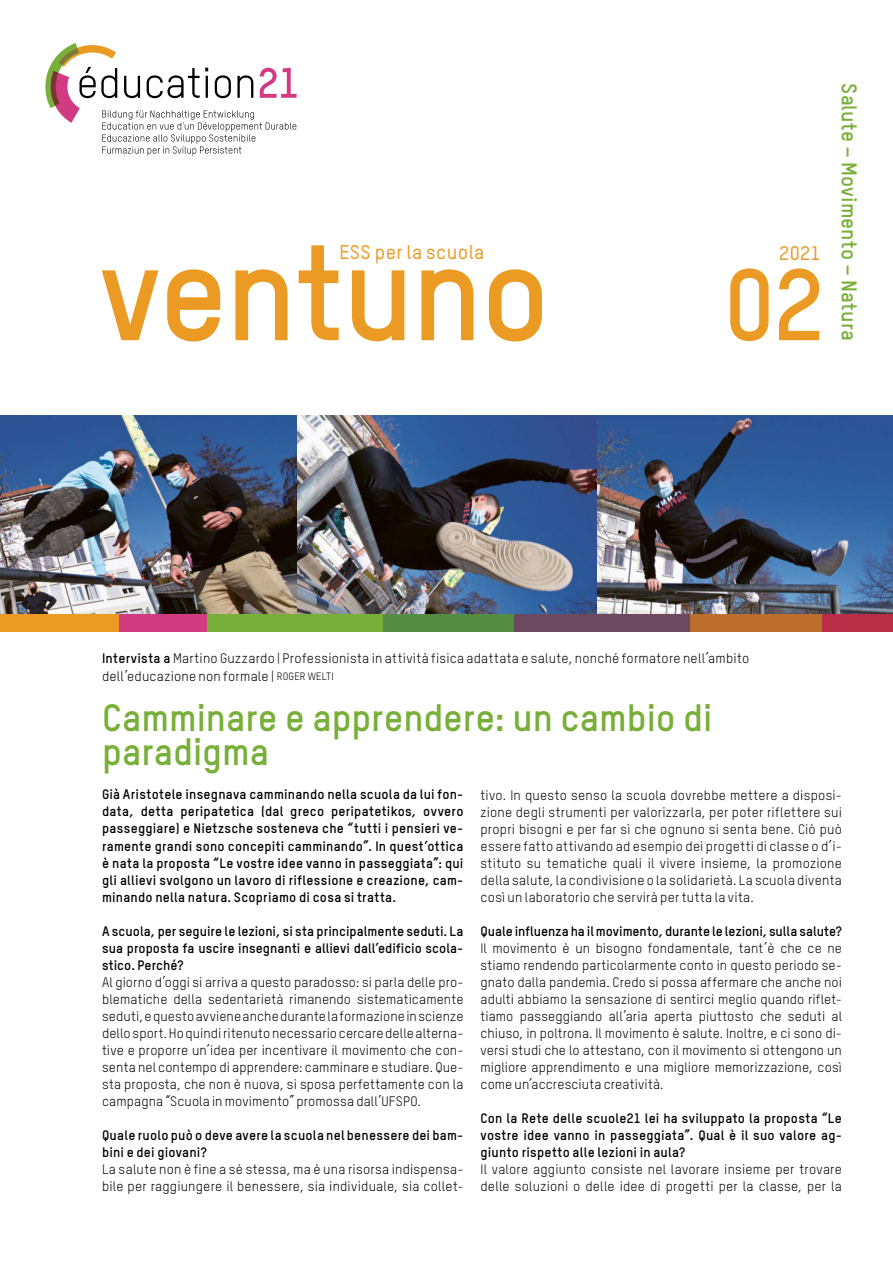
<style>
.page{position:relative;width:893px;height:1263px;background:#fff}
.page>*{position:absolute;margin:0;border:0;box-sizing:border-box;transform-origin:0 0}
._0_Cover_Titel_88_5{font:700 133.05px "TSTARPRO";letter-spacing:-.02em;color:#eb9b24}
._0_Cover_Ausgabenumm{font:700 99.75px "TSTARPRO";color:#eb9b24}
._1_Titel_25_pt{font:700 37.5px/34px "TSTARPRO";letter-spacing:-.005em;color:#78af38}
._0_Cover_Thema_25_pt{font:700 21px "TSTARPRO";letter-spacing:.005em;color:#78af38}
._0_Cover_BNE_Jahr_13{font:500 19.5px "TSTARPRO";letter-spacing:.025em;color:#eb9b24}
._1_Untertitel_9_pt{font:13.5px/17px "TSTARPRO";letter-spacing:.015em;color:#000;text-align:justify}
._2_Grundschrift_9_pt{font:700 13.5px/17px "TSTARPRO";letter-spacing:.02em;color:#000;text-align:justify}
._1_Untertitel_9_pt-2{font:700 13.5px/17px "TSTARPRO";letter-spacing:.01em;color:#000;text-align:justify}
._2_Grundschrift_9_pt-2{font:13.5px/17px "TSTARPRO";letter-spacing:.02em;color:#000}
.s1{font-weight:700}
.s2{font-size:10.5px}
</style>
<div class="page">
<img style="left:0;top:416px;width:893px;height:198px">
<div style="left:0;top:614px;width:119px;height:17px;background:#eb9b24"></div>
<div style="left:119px;top:614px;width:88px;height:17px;background:#d23a82"></div>
<div style="left:207px;top:614px;width:176px;height:17px;background:#78af38"></div>
<div style="left:383px;top:614px;width:131px;height:17px;background:#548c43"></div>
<div style="left:514px;top:614px;width:176px;height:17px;background:#6d4960"></div>
<div style="left:690px;top:614px;width:132px;height:17px;background:#bd6d2e"></div>
<div style="left:822px;top:614px;width:71px;height:17px;background:#b92d47"></div>
<svg style="left:45px;top:43px;width:252px;height:113px"></svg>
<p class="_0_Cover_BNE_Jahr_13" style="left:339px;top:240px;width:146px">ESS per la scuola</p>
<p class="_0_Cover_Titel_88_5" style="left:99px;top:209px;width:453px">ventuno</p>
<p class="_0_Cover_BNE_Jahr_13" style="left:779px;top:241px;width:43px">2021</p>
<p class="_0_Cover_Ausgabenumm" style="left:724px;top:242px;width:102px">02</p>
<p class="_0_Cover_Thema_25_pt" style="left:863px;top:83px;width:259px;rotate:90deg">Salute – Movimento – Natura</p>
<p class="_2_Grundschrift_9_pt-2" style="left:102px;top:650px;width:649px"><span class="s1">Intervista a</span> Martino Guzzardo | Professionista in attività fisica adattata e salute, nonché formatore nell’ambito dell’educazione non formale | <span class="s2">ROGER WELTI</span></p>
<p class="_1_Titel_25_pt" style="left:102px;top:700px;width:612px">Camminare e apprendere: un cambio di paradigma</p>
<p class="_2_Grundschrift_9_pt" style="left:102px;top:786px;width:363px">Già Aristotele insegnava camminando nella scuola da lui fon&shy;data, detta peripatetica (dal greco peripatetikos, ovvero passeggiare) e Nietzsche sosteneva che “tutti i pensieri ve&shy;ramente grandi sono concepiti camminando”. In quest’ottica è nata la proposta “Le vostre idee vanno in passeggiata”: qui gli allievi svolgono un lavoro di riflessione e creazione, cam&shy;minando nella natura. Scopriamo di cosa si tratta.</p>
<p class="_1_Untertitel_9_pt-2" style="left:102px;top:922px;width:363px">A scuola, per seguire le lezioni, si sta principalmente seduti. La sua proposta fa uscire insegnanti e allievi dall’edificio scola&shy;stico. Perché?</p>
<p class="_1_Untertitel_9_pt" style="left:102px;top:973px;width:363px">Al giorno d’oggi si arriva a questo paradosso: si parla delle pro&shy;blematiche della sedentarietà rimanendo sistematicamente seduti, e questo avviene anche durante la formazione in scienze dello sport. Ho quindi ritenuto necessario cercare delle alterna&shy;tive e proporre un’idea per incentivare il movimento che con&shy;senta nel contempo di apprendere: camminare e studiare. Que&shy;sta proposta, che non è nuova, si sposa perfettamente con la campagna “Scuola in movimento” promossa dall’UFSPO.</p>
<p class="_1_Untertitel_9_pt-2" style="left:102px;top:1126px;width:363px">Quale ruolo può o deve avere la scuola nel benessere dei bam&shy;bini e dei giovani?</p>
<p class="_1_Untertitel_9_pt" style="left:102px;top:1160px;width:363px">La salute non è fine a sé stessa, ma è una risorsa indispensa&shy;bile per raggiungere il benessere, sia individuale, sia collet-</p>
<p class="_1_Untertitel_9_pt" style="left:480px;top:786px;width:363px">tivo. In questo senso la scuola dovrebbe mettere a disposi&shy;zione degli strumenti per valorizzarla, per poter riflettere sui propri bisogni e per far sì che ognuno si senta bene. Ciò può essere fatto attivando ad esempio dei progetti di classe o d’i&shy;stituto su tematiche quali il vivere insieme, la promozione della salute, la condivisione o la solidarietà. La scuola diventa così un laboratorio che servirà per tutta la vita.</p>
<p class="_1_Untertitel_9_pt-2" style="left:480px;top:922px;width:363px">Quale influenza ha il movimento, durante le lezioni, sulla salute?</p>
<p class="_1_Untertitel_9_pt" style="left:480px;top:939px;width:363px">Il movimento è un bisogno fondamentale, tant’è che ce ne stiamo rendendo particolarmente conto in questo periodo se&shy;gnato dalla pandemia. Credo si possa affermare che anche noi adulti abbiamo la sensazione di sentirci meglio quando riflet&shy;tiamo passeggiando all’aria aperta piuttosto che seduti al chiuso, in poltrona. Il movimento è salute. Inoltre, e ci sono di&shy;versi studi che lo attestano, con il movimento si ottengono un migliore apprendimento e una migliore memorizzazione, così come un’accresciuta creatività.</p>
<p class="_2_Grundschrift_9_pt" style="left:480px;top:1109px;width:363px">Con la Rete delle scuole21 lei ha sviluppato la proposta “Le vostre idee vanno in passeggiata”. Qual è il suo valore ag&shy;giunto rispetto alle lezioni in aula?</p>
<p class="_1_Untertitel_9_pt" style="left:480px;top:1160px;width:363px">Il valore aggiunto consiste nel lavorare insieme per trovare delle soluzioni o delle idee di progetti per la classe, per la</p>
</div>
